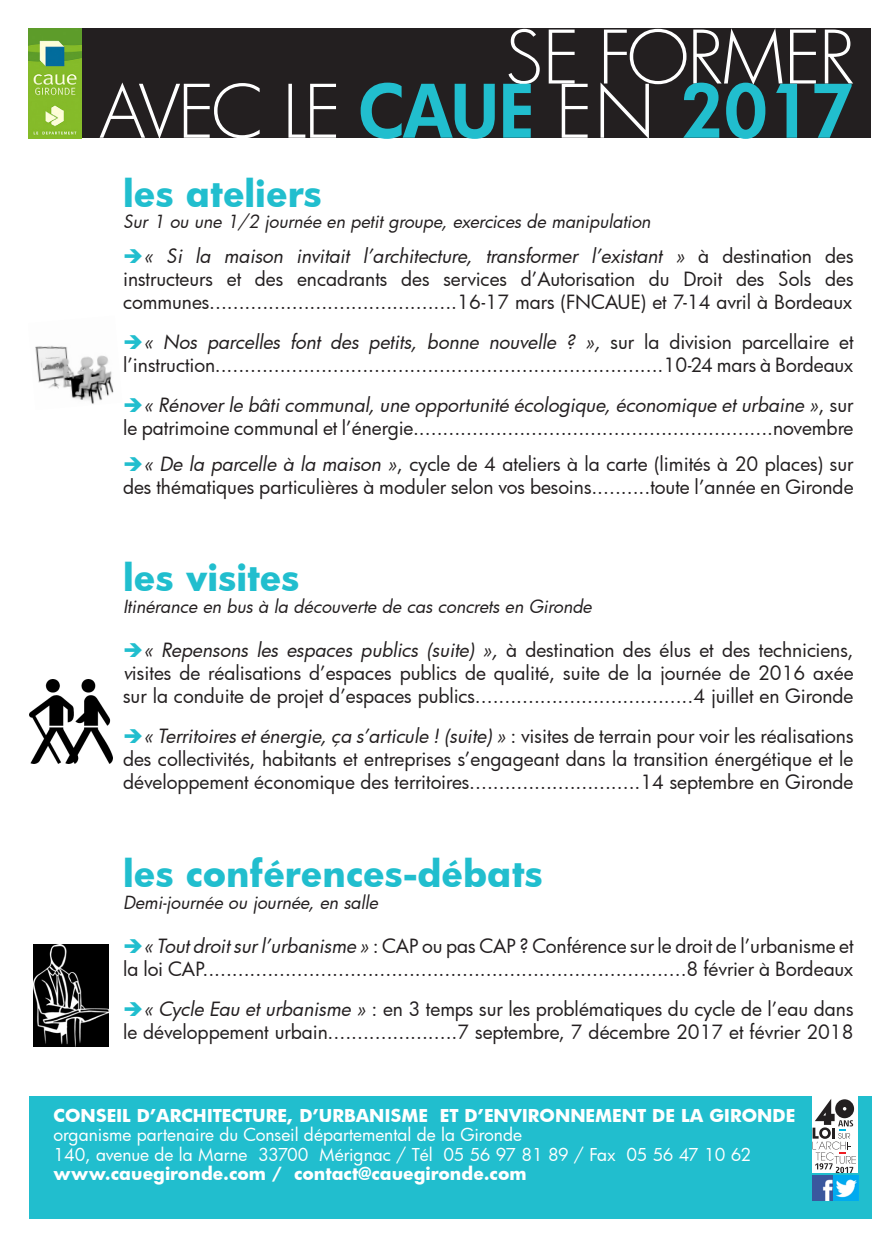
<style>
.page{position:relative;width:896px;height:1248px;background:#fff}
.page>*{position:absolute;margin:0;border:0;box-sizing:border-box;transform-origin:0 0}
.t1{font:300 71.6px/54.2px "Futura";letter-spacing:-.03em;color:#fff;text-align:right}
.t2{font:700 35.4px "Futura";color:#21bece}
.t3{font:19.2px/23px "Futura";color:#231f20}
.t4{font:italic 17.6px "Futura";color:#231f20}
.t5{font:17.4px "Futura";color:#fff}
.t6{font:700 17.4px "Futura";color:#fff}
.s1{font-weight:800;color:#21bece}
.s2{color:#21bece}
.s3{font-style:italic}
</style>
<div class="page">
<div style="left:29px;top:29px;width:841px;height:109px;background:#231f20"></div>
<img style="left:28px;top:28px;width:54px;height:110px">
<div style="left:29px;top:1096px;width:842px;height:123px;background:#21bece"></div>
<img style="left:812px;top:1175px;width:46px;height:24px">
<div style="left:812px;top:1096px;width:46px;height:76px;background:#fff"></div>
<svg style="left:812px;top:1099px;width:44px;height:73px"></svg>
<img style="left:29px;top:679px;width:84px;height:84px">
<img style="left:34px;top:944px;width:74px;height:102px">
<img style="left:35px;top:345px;width:79px;height:59px">
<p class="t1" style="left:99px;top:29px;width:757px">SE FORMER<br>AVEC LE <span class="s1">CAUE</span> EN <span class="s1">2017</span></p>
<p class="t2" style="left:123px;top:168px;width:200px">les ateliers</p>
<p class="t4" style="left:123px;top:209px;width:529px">Sur 1 ou une 1/2 journée en petit groupe, exercices de manipulation</p>
<p class="t3" style="left:123px;top:244px;width:732px;text-align:justify"><span class="s2">➔</span><span class="s3">« Si la maison invitait l’architecture, transformer l’existant »</span> à destination des instructeurs et des encadrants des services d’Autorisation du Droit des Sols des communes..........................................16-17 mars (FNCAUE) et 7-14 avril à Bordeaux</p>
<p class="t3" style="left:123px;top:330px;width:732px"><span class="s2">➔</span><span class="s3">« Nos parcelles font des petits, bonne nouvelle ? »,</span> sur la division parcellaire et l’instruction............................................................................10-24 mars à Bordeaux</p>
<p class="t3" style="left:123px;top:393px;width:732px"><span class="s2">➔</span><span class="s3">« Rénover le bâti communal, une opportunité écologique, économique et urbaine »</span>, sur le patrimoine communal et l’énergie.............................................................novembre</p>
<p class="t3" style="left:123px;top:451px;width:732px"><span class="s2">➔</span><span class="s3">« De la parcelle à la maison »</span>, cycle de 4 ateliers à la carte (limités à 20 places) sur des thématiques particulières à moduler selon vos besoins..........toute l’année en Gironde</p>
<p class="t2" style="left:123px;top:553px;width:178px">les visites</p>
<p class="t4" style="left:123px;top:594px;width:470px">Itinérance en bus à la découverte de cas concrets en Gironde</p>
<p class="t3" style="left:123px;top:637px;width:732px;text-align:justify"><span class="s2">➔</span><span class="s3">« Repensons les espaces publics (suite) »,</span> à destination des élus et des techniciens, <span class="s3">v</span>isites de réalisations d’espaces publics de qualité, suite de la journée de 2016 axée sur la conduite de projet d’espaces publics.....................................4 juillet en Gironde</p>
<p class="t3" style="left:123px;top:723px;width:732px;text-align:justify"><span class="s2">➔</span><span class="s3">« Territoires et énergie, ça s’articule ! (suite) »</span> : visites de terrain pour voir les réalisations des collectivités, habitants et entreprises s’engageant dans la transition énergétique et le développement économique des territoires.............................14 septembre en Gironde</p>
<p class="t2" style="left:123px;top:849px;width:421px">les conférences-débats</p>
<p class="t4" style="left:123px;top:890px;width:256px">Demi-journée ou journée, en salle</p>
<p class="t3" style="left:123px;top:933px;width:732px"><span class="s2">➔</span><span class="s3">« Tout droit sur l’urbanisme »</span> : CAP ou pas CAP ? Conférence sur le droit de l’urbanisme et la loi CAP..................................................................................8 février à Bordeaux</p>
<p class="t3" style="left:123px;top:996px;width:732px"><span class="s2">➔</span><span class="s3">« Cycle Eau et urbanisme »</span> : en 3 temps sur les problématiques du cycle de l’eau dans le développement urbain......................7 septembre, 7 décembre 2017 et février 2018</p>
<p class="t6" style="left:54px;top:1102px;width:743px">CONSEIL D’ARCHITECTURE, D’URBANISME ET D’ENVIRONNEMENT DE LA GIRONDE</p>
<p class="t5" style="left:54px;top:1122px;width:470px">organisme partenaire du Conseil départemental de la Gironde</p>
<p class="t5" style="left:54px;top:1142px;width:699px">140, avenue de la Marne 33700 Mérignac / Tél 05 56 97 81 89 / Fax 05 56 47 10 62</p>
<p class="t6" style="left:54px;top:1161px;width:474px">www.cauegironde.com / contact@cauegironde.com</p>
</div>
